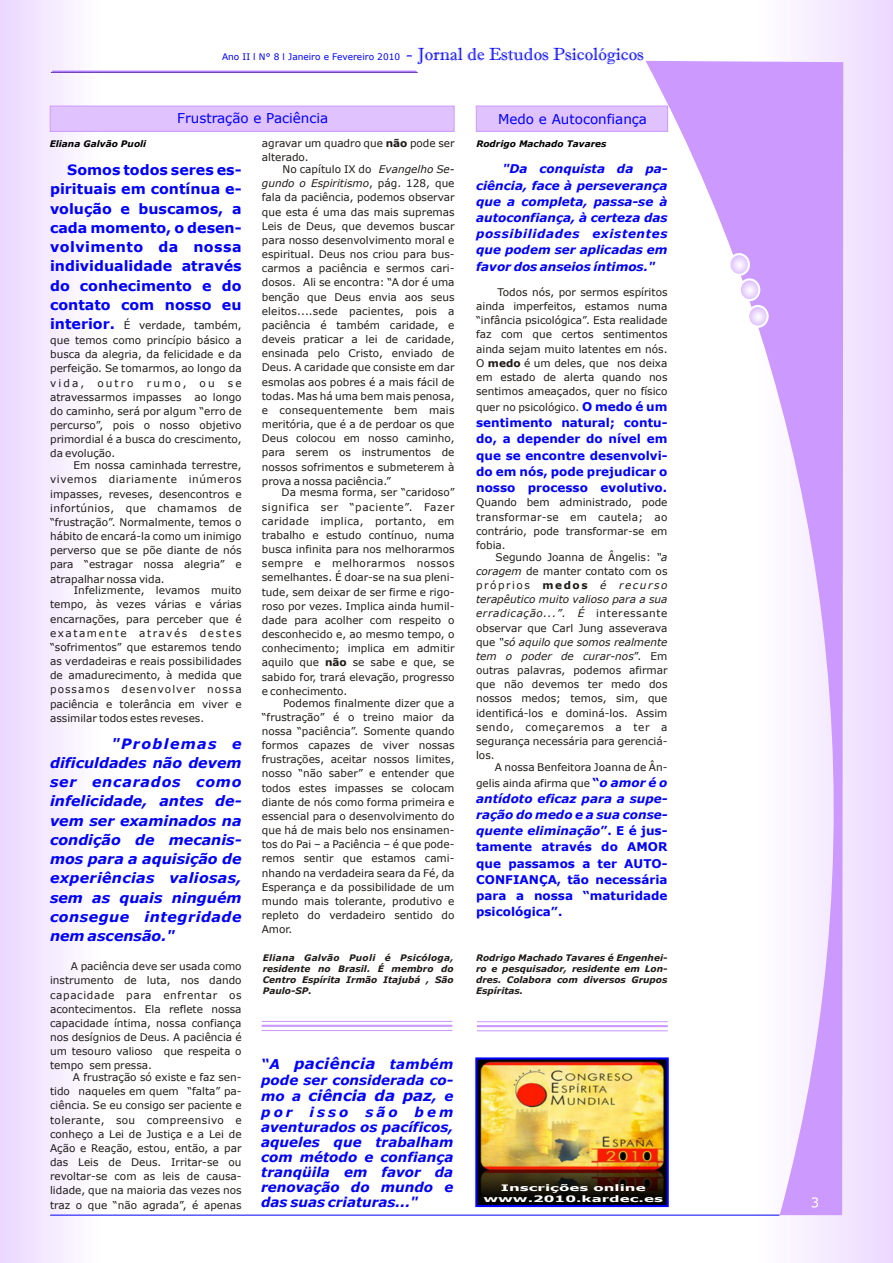
<style>
.page{position:relative;width:893px;height:1263px;background:#fff}
.page>*{position:absolute;margin:0;border:0;box-sizing:border-box;transform-origin:0 0}
.t1{font:italic 700 15px "Verdana";letter-spacing:.02em;color:#00f}
.t2{font:italic 700 15px "Verdana";color:#00f}
.t3{font:italic 700 14.25px/19.2px "Verdana";color:#00f;text-align:justify}
.t4{font:700 14.25px/19.2px "Verdana";color:#00f;text-align:justify}
.t5{font:italic 700 13.5px/15.1px "Verdana";color:#00f;text-align:justify}
.t6{font:13.5px "Verdana";color:#00f}
.t7{font:700 12px/16.2px "Verdana";color:#00f;text-align:justify}
.t8{font:italic 700 12px/16.2px "Verdana";color:#00f;text-align:justify}
.t9{font:10.5px/14.1px "Verdana";color:#1f1a17;text-align:justify}
.t10{font:italic 700 9px/10.9px "Verdana";color:#1f1a17;text-align:justify}
.t11{font:9px "Verdana";color:#00f}
.t12{font:italic 700 9px "Verdana";color:#000}
.t13{font:700 8.85px/10.8px "Verdana";color:#fff;text-align:center;scale:1.7 1}
.s1{font-family:"Imprint MT Shadow";font-size:17.55px}
.s2{font-weight:700}
.s3{font-style:italic}
.s4{font-family:"Tahoma"}
.s5{font-size:13.5px}
</style>
<div class="page">
<hr style="left:51px;top:72px;width:367px;height:1px;background:#639">
<hr style="left:52px;top:71px;width:365px;height:1px;background:#96f">
<svg style="left:645px;top:61px;width:242px;height:1154px"></svg>
<svg style="left:729px;top:254px;width:20px;height:21px"></svg>
<div style="left:728px;top:253px;width:22px;height:23px;border:2px solid #fff;border-radius:50%"></div>
<svg style="left:740px;top:279px;width:19px;height:21px"></svg>
<div style="left:739px;top:278px;width:21px;height:23px;border:2px solid #fff;border-radius:50%"></div>
<svg style="left:748px;top:306px;width:20px;height:21px"></svg>
<div style="left:747px;top:305px;width:22px;height:23px;border:2px solid #fff;border-radius:50%"></div>
<svg style="left:812px;top:1197px;width:6px;height:10px"></svg>
<hr style="left:50px;top:1215px;width:729px;height:1px;background:#00f">
<svg style="left:50px;top:106px;width:404px;height:26px;background:#debfff"></svg>
<svg style="left:476px;top:106px;width:192px;height:26px;background:#debfff"></svg>
<img style="left:478px;top:1060px;width:188px;height:144px">
<div style="left:475px;top:1057px;width:194px;height:150px;border:2px solid #00f"></div>
<hr style="left:477px;top:1021px;width:191px;height:1px;background:#c9f">
<hr style="left:477px;top:1025px;width:191px;height:2px;background:#c9f">
<hr style="left:477px;top:1030px;width:191px;height:1px;background:#c9f">
<hr style="left:262px;top:1021px;width:190px;height:1px;background:#c9f">
<hr style="left:262px;top:1025px;width:190px;height:2px;background:#c9f">
<hr style="left:262px;top:1030px;width:190px;height:1px;background:#c9f">
<p class="t11" style="left:222px;top:53px;width:423px">Ano II l N° 8 l Janeiro e Fevereiro 2010 <span class="s1">- Jornal de Estudos Psicológicos</span></p>
<p class="t6" style="left:177px;top:112px;width:153px">Frustração e Paciência</p>
<p class="t6" style="left:498px;top:114px;width:150px">Medo e Autoconfiança</p>
<p class="t9" style="left:262px;top:137px;width:194px">agravar um quadro que <span class="s2">não</span> pode ser alterado.</p>
<p class="t9" style="left:262px;top:163px;width:194px;text-indent:21px">No capítulo IX do <span class="s3">Evangelho Se&shy;gundo o Espiritismo</span>, pág. 128, que fala da paciência, podemos observar que esta é uma das mais supremas Leis de Deus, que devemos buscar para nosso desenvolvimento moral e espiritual. Deus nos criou para bus&shy;carmos a paciência e sermos cari&shy;dosos. Ali se encontra: “A dor é uma benção que Deus envia aos seus eleitos....sede pacientes, pois a paciência é também caridade, e deveis praticar a lei de caridade, ensinada pelo Cristo, enviado de Deus. A caridade que consiste em dar esmolas aos pobres é a mais fácil de todas. Mas há uma bem mais penosa, e consequentemente bem mais meritória, que é a de perdoar os que Deus colocou em nosso caminho, para serem os instrumentos de nossos sofrimentos e submeterem à prova a nossa paciência.”</p>
<p class="t9" style="left:262px;top:486px;width:194px;text-indent:20px">Da mesma forma, ser “caridoso” significa ser “paciente”. Fazer caridade implica, portanto, em trabalho e estudo contínuo, numa busca infinita para nos melhorarmos sempre e melhorarmos nossos semelhantes. É doar-se na sua pleni&shy;tude, sem deixar de ser firme e rigo&shy;roso por vezes. Implica ainda humil&shy;dade para acolher com respeito o desconhecido e, ao mesmo tempo, o conhecimento; implica em admitir aquilo que <span class="s2">não</span> se sabe e que, se sabido for, trará elevação, progresso e conhecimento.</p>
<p class="t9" style="left:262px;top:696px;width:194px;text-indent:21px">Podemos finalmente dizer que a “frustração” é o treino maior da nossa “paciência”. Somente quando formos capazes de viver nossas frustrações, aceitar nossos limites, nosso “não saber” e entender que todos estes impasses se colocam diante de nós como forma primeira e essencial para o desenvolvimento do que há de mais belo nos ensinamen&shy;tos do Pai – a Paciência – é que pode&shy;remos sentir que estamos cami&shy;nhando na verdadeira seara da Fé, da Esperança e da possibilidade de um mundo mais tolerante, produtivo e repleto do verdadeiro sentido do Amor.</p>
<p class="t12" style="left:50px;top:140px;width:98px">Eliana Galvão Puoli</p>
<p class="t12" style="left:476px;top:140px;width:132px">Rodrigo Machado Tavares</p>
<p class="t8" style="left:476px;top:162px;width:193px;text-indent:26px">"Da conquista da pa&shy;ciência, face à perseverança que a completa, passa-se à autoconfiança, à certeza das possibilidades existentes que podem ser aplicadas em favor dos anseios íntimos."</p>
<h2 class="t4" style="left:50px;top:162px;width:193px;text-indent:17px">Somos todos seres es&shy;pirituais em contínua e&shy;volução e buscamos, a cada momento, o desen&shy;volvimento da nossa individualidade através do conhecimento e do contato com nosso eu interior.</h2>
<p class="t9" style="left:476px;top:286px;width:193px;text-indent:21px">Todos nós, por sermos espíritos ainda imperfeitos, estamos numa “infância psicológica”. Esta realidade faz com que certos sentimentos ainda sejam muito latentes em nós.<br>O <span class="s2">medo</span> é um deles, que nos deixa em estado de alerta quando nos sentimos ameaçados, quer no físico</p>
<p class="t9" style="left:476px;top:401px;width:105px">quer no psicológico.</p>
<p class="t9" style="left:50px;top:319px;width:193px;text-indent:74px">É verdade, também, que temos como princípio básico a busca da alegria, da felicidade e da perfeição. Se tomarmos, ao longo da vida,</p>
<p class="t9" style="left:97px;top:377px;width:38px">outro</p>
<p class="t9" style="left:147px;top:377px;width:41px">rumo,</p>
<p class="t9" style="left:200px;top:377px;width:17px">ou</p>
<p class="t9" style="left:50px;top:377px;width:193px;text-indent:178px">se atravessarmos impasses ao longo do caminho, será por algum “erro de percurso”, pois o nosso objetivo primordial é a busca do crescimento, da evolução.</p>
<p class="t9" style="left:50px;top:459px;width:193px;text-indent:23px">Em nossa caminhada terrestre, vivemos diariamente inúmeros impasses, reveses, desencontros e infortúnios, que chamamos de “frustração”. Normalmente, temos o hábito de encará-la como um inimigo perverso que se põe diante de nós para “estragar nossa alegria” e atrapalhar nossa vida.</p>
<p class="t9" style="left:50px;top:584px;width:193px;text-indent:24px">Infelizmente, levamos muito tempo, às vezes várias e várias encarnações, para perceber que é exatamente através destes “sofrimentos” que estaremos tendo as verdadeiras e reais possibilidades de amadurecimento, à medida que possamos desenvolver nossa paciência e tolerância em viver e assimilar todos estes reveses.</p>
<p class="t7" style="left:476px;top:399px;width:193px;text-indent:106px">O medo é um sentimento natural; contu&shy;do, a depender do nível em que se encontre desenvolvi&shy;do em nós, pode prejudicar o nosso processo evolutivo.</p>
<p class="t9" style="left:476px;top:496px;width:193px">Quando bem administrado, pode transformar-se em cautela; ao contrário, pode transformar-se em fobia.</p>
<p class="t9" style="left:476px;top:551px;width:193px;text-indent:20px">Segundo Joanna de Ângelis: <span class="s3">“a coragem</span> de manter contato com os próprios <span class="s2">medos</span> <span class="s3">é recurso terapêutico muito valioso para a sua erradicação...”. É</span> interessante observar que Carl Jung asseverava que <span class="s3">“só aquilo que somos realmente tem o poder de curar-nos</span>”. Em outras palavras, podemos afirmar que não devemos ter medo dos nossos medos; temos, sim, que identificá-los e dominá-los. Assim sendo, começaremos a ter a segurança necessária para gerenciá&shy;los.</p>
<p class="t9" style="left:476px;top:760px;width:193px;line-height:15.9px;text-indent:19px">A nossa Benfeitora Joanna de Ân&shy;gelis ainda afirma que</p>
<h2 class="t3" style="left:50px;top:735px;width:193px;text-indent:61px">"Problemas e dificuldades não devem ser encarados como infelicidade, antes de&shy;vem ser examinados na condição de mecanis&shy;mos para a aquisição de experiências valiosas, sem as quais ninguém consegue integridade nem ascensão."</h2>
<p class="t7" style="left:476px;top:775px;width:193px;text-indent:116px">“<span class="s3">o amor é o antídoto eficaz para a supe&shy;ração do medo e a sua conse&shy;quente eliminação</span>”. E é jus&shy;tamente através do AMOR que passamos a ter AUTO-CONFIANÇA<span class="s4">,</span> tão necessária para a nossa “maturidade psicológica”.</p>
<p class="t9" style="left:50px;top:960px;width:193px;text-indent:21px">A paciência deve ser usada como instrumento de luta, nos dando capacidade para enfrentar os acontecimentos. Ela reflete nossa capacidade íntima, nossa confiança nos desígnios de Deus. A paciência é um tesouro valioso que respeita o tempo sem pressa.</p>
<p class="t9" style="left:50px;top:1071px;width:193px;text-indent:23px">A frustração só existe e faz sen&shy;tido naqueles em quem “falta” pa&shy;ciência. Se eu consigo ser paciente e tolerante, sou compreensivo e conheço a Lei de Justiça e a Lei de Ação e Reação, estou, então, a par das Leis de Deus. Irritar-se ou revoltar-se com as leis de causa&shy;lidade, que na maioria das vezes nos traz o que “não agrada”, é apenas</p>
<p class="t10" style="left:263px;top:953px;width:192px">Eliana Galvão Puoli é Psicóloga, residente no Brasil. É membro do Centro Espírita Irmão Itajubá , São Paulo-SP.</p>
<h1 class="t1" style="left:261px;top:1058px;width:194px"><span class="s5">“A</span> paciência <span class="s5">também</span></h1>
<p class="t5" style="left:261px;top:1073px;width:194px">pode ser considerada co-</p>
<h1 class="t2" style="left:261px;top:1090px;width:194px"><span class="s5">mo a</span> ciência da paz<span class="s5">, e</span></h1>
<p class="t5" style="left:261px;top:1105px;width:33px">por</p>
<p class="t5" style="left:261px;top:1105px;width:194px;text-indent:48px">isso são bem aventurados os pacíficos, aqueles que trabalham com método e confiança tranqüila em favor da renovação do mundo e das suas criaturas..."</p>
<p class="t10" style="left:476px;top:953px;width:193px">Rodrigo Machado Tavares é Engenhei&shy;ro e pesquisador, residente em Lon&shy;dres. Colabora com diversos Grupos Espíritas.</p>
<p class="t13" style="left:483px;top:1183px;width:107px">Inscrições online www.2010.kardec.es</p>
</div>
